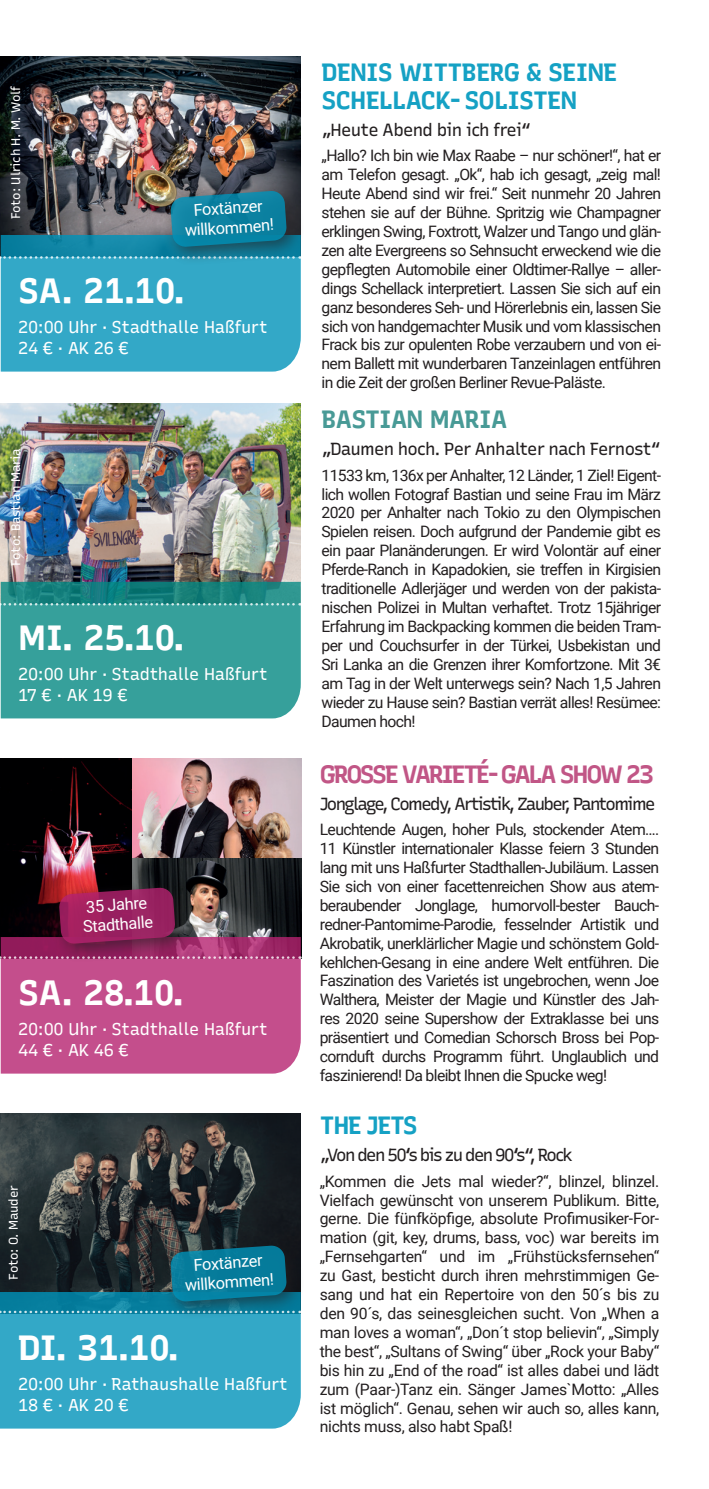
<style>
.page{position:relative;width:709px;height:1489px;background:#fff}
.page>*{position:absolute;margin:0;border:0;box-sizing:border-box;transform-origin:0 0}
.t1{font:300 35px "Recursive Sans Linear";letter-spacing:-.01em;color:#fff}
.t2{font:300 25px/27.5px "Recursive Sans Linear";letter-spacing:-.02em;color:#15a1c4}
.t3{font:300 25px "Recursive Sans Linear";letter-spacing:-.085em;color:#c15686}
.t4{font:300 25px "Recursive Sans Linear";letter-spacing:-.02em;color:#489a96}
.t5{font:300 17.5px "Recursive Sans Linear";letter-spacing:-.09em;color:#231f20}
.t6{font:300 17.5px "Recursive Sans Linear";letter-spacing:-.04em;color:#231f20}
.t7{font:300 17px/20.5px "Recursive Sans Linear";letter-spacing:-.015em;color:#fff}
.t8{font:16.25px/19.8px "Roboto";color:#fff;text-align:center}
.t9{font:15.75px/19px "Roboto";letter-spacing:-.04em;color:#231f20;text-align:justify}
.t10{font:300 12.5px "Recursive Sans Linear";letter-spacing:-.015em;color:#fff}
</style>
<div class="page">
<img style="left:131px;top:758px;width:170px;height:100px">
<img style="left:131px;top:858px;width:170px;height:29px">
<img style="left:1px;top:1113px;width:300px;height:132px">
<img style="left:1px;top:758px;width:130px;height:129px">
<div style="left:51px;top:879px;width:142px;height:82px;background:#231f20;opacity:.75"></div>
<svg style="left:0;top:887px;width:301px;height:186px;background:#a34173"></svg>
<img style="left:1px;top:403px;width:300px;height:179px">
<svg style="left:0;top:582px;width:301px;height:136px;background:#349c97"></svg>
<img style="left:1px;top:57px;width:300px;height:133px">
<div style="left:162px;top:1236px;width:143px;height:83px;background:#231f20;opacity:.75"></div>
<svg style="left:0;top:1245px;width:301px;height:183px;background:#2789a3"></svg>
<div style="left:162px;top:182px;width:143px;height:83px;background:#231f20;opacity:.75"></div>
<svg style="left:0;top:190px;width:301px;height:181px;background:#3392ad"></svg>
<p class="t10" style="left:6px;top:219px;width:135px;rotate:-90deg">Foto: Ulrich H. M. Wolf</p>
<p class="t8" style="left:183px;top:200px;width:91px;rotate:-4deg">Foxtänzer willkommen!</p>
<h1 class="t1" style="left:18px;top:264px;width:169px">SA. 21.10.</h1>
<p class="t7" style="left:18px;top:316px;width:251px">20:00 Uhr · Stadthalle Haßfurt<br>24 € · AK 26 €</p>
<p class="t10" style="left:6px;top:566px;width:119px;rotate:-90deg">Foto: Bastian Maria</p>
<h1 class="t1" style="left:18px;top:610px;width:168px">MI. 25.10.</h1>
<p class="t7" style="left:18px;top:663px;width:251px">20:00 Uhr · Stadthalle Haßfurt<br>17 € · AK 19 €</p>
<p class="t8" style="left:81px;top:896px;width:72px;text-align:left;rotate:-4deg">35 Jahre<br>Stadthalle</p>
<h1 class="t1" style="left:18px;top:965px;width:168px">SA. 28.10.</h1>
<p class="t7" style="left:18px;top:1018px;width:251px">20:00 Uhr · Stadthalle Haßfurt<br>44 € · AK 46 €</p>
<p class="t10" style="left:4px;top:1279px;width:95px;rotate:-90deg">Foto: O. Mauder</p>
<p class="t8" style="left:183px;top:1255px;width:91px;rotate:-4deg">Foxtänzer willkommen!</p>
<h1 class="t1" style="left:18px;top:1320px;width:163px">DI. 31.10.</h1>
<p class="t7" style="left:18px;top:1373px;width:271px">20:00 Uhr · Rathaushalle Haßfurt<br>18 € · AK 20 €</p>
<h2 class="t2" style="left:321px;top:58px;width:297px">DENIS WITTBERG &amp; SEINE<br>SCHELLACK-SOLISTEN</h2>
<p class="t6" style="left:321px;top:116px;width:211px">„Heute Abend bin ich frei“</p>
<p class="t9" style="left:321px;top:146px;width:341px">„Hallo? Ich bin wie Max Raabe – nur schöner!“, hat er am Telefon gesagt. „Ok“, hab ich gesagt, „zeig mal!<br>Heute Abend sind wir frei.“ Seit nunmehr 20 Jahren stehen sie auf der Bühne. Spritzig wie Champagner erklingen Swing, Foxtrott, Walzer und Tango und glän&shy;zen alte Evergreens so Sehnsucht erweckend wie die gepflegten Automobile einer Oldtimer-Rallye – aller&shy;dings Schellack interpretiert. Lassen Sie sich auf ein ganz besonderes Seh- und Hörerlebnis ein, lassen Sie sich von handgemachter Musik und vom klassischen Frack bis zur opulenten Robe verzaubern und von ei&shy;nem Ballett mit wunderbaren Tanzeinlagen entführen in die Zeit der großen Berliner Revue-Paläste.</p>
<h2 class="t4" style="left:321px;top:400px;width:187px">BASTIAN MARIA</h2>
<p class="t6" style="left:321px;top:435px;width:341px">„Daumen hoch. Per Anhalter nach Fernost“</p>
<p class="t9" style="left:321px;top:465px;width:341px">11533 km, 136x per Anhalter, 12 Länder, 1 Ziel! Eigent&shy;lich wollen Fotograf Bastian und seine Frau im März 2020 per Anhalter nach Tokio zu den Olympischen Spielen reisen. Doch aufgrund der Pandemie gibt es ein paar Planänderungen. Er wird Volontär auf einer Pferde-Ranch in Kapadokien, sie treffen in Kirgisien traditionelle Adlerjäger und werden von der pakista&shy;nischen Polizei in Multan verhaftet. Trotz 15jähriger Erfahrung im Backpacking kommen die beiden Tram&shy;per und Couchsurfer in der Türkei, Usbekistan und Sri Lanka an die Grenzen ihrer Komfortzone. Mit 3€ am Tag in der Welt unterwegs sein? Nach 1,5 Jahren wieder zu Hause sein? Bastian verrät alles! Resümee:<br>Daumen hoch!</p>
<h2 class="t3" style="left:320px;top:754px;width:335px">GROSSE VARIETÉ-GALA SHOW 23</h2>
<p class="t5" style="left:320px;top:789px;width:337px">Jonglage, Comedy, Artistik, Zauber, Pantomime</p>
<p class="t9" style="left:320px;top:819px;width:341px">Leuchtende Augen, hoher Puls, stockender Atem….<br>11 Künstler internationaler Klasse feiern 3 Stunden lang mit uns Haßfurter Stadthallen-Jubiläum. Lassen Sie sich von einer facettenreichen Show aus atem&shy;beraubender Jonglage, humorvoll-bester Bauch&shy;redner-Pantomime-Parodie, fesselnder Artistik und Akrobatik, unerklärlicher Magie und schönstem Gold&shy;kehlchen-Gesang in eine andere Welt entführen. Die Faszination des Varietés ist ungebrochen, wenn Joe Walthera, Meister der Magie und Künstler des Jah&shy;res 2020 seine Supershow der Extraklasse bei uns präsentiert und Comedian Schorsch Bross bei Pop&shy;cornduft durchs Programm führt. Unglaublich und faszinierend! Da bleibt Ihnen die Spucke weg!</p>
<h2 class="t2" style="left:320px;top:1110px;width:99px">THE JETS</h2>
<p class="t5" style="left:320px;top:1141px;width:255px">„Von den 50‘s bis zu den 90‘s“, Rock</p>
<p class="t9" style="left:320px;top:1170px;width:341px">„Kommen die Jets mal wieder?“, blinzel, blinzel.<br>Vielfach gewünscht von unserem Publikum. Bitte, gerne. Die fünfköpfige, absolute Profimusiker-For&shy;mation (git, key, drums, bass, voc) war bereits im „Fernsehgarten“ und im „Frühstücksfernsehen“ zu Gast, besticht durch ihren mehrstimmigen Ge&shy;sang und hat ein Repertoire von den 50´s bis zu den 90´s, das seinesgleichen sucht. Von „When a man loves a woman“, „Don´t stop believin“, „Simply the best“, „Sultans of Swing“ über „Rock your Baby“ bis hin zu „End of the road“ ist alles dabei und lädt zum (Paar-)Tanz ein. Sänger James`Motto: „Alles ist möglich“. Genau, sehen wir auch so, alles kann, nichts muss, also habt Spaß!</p>
</div>
